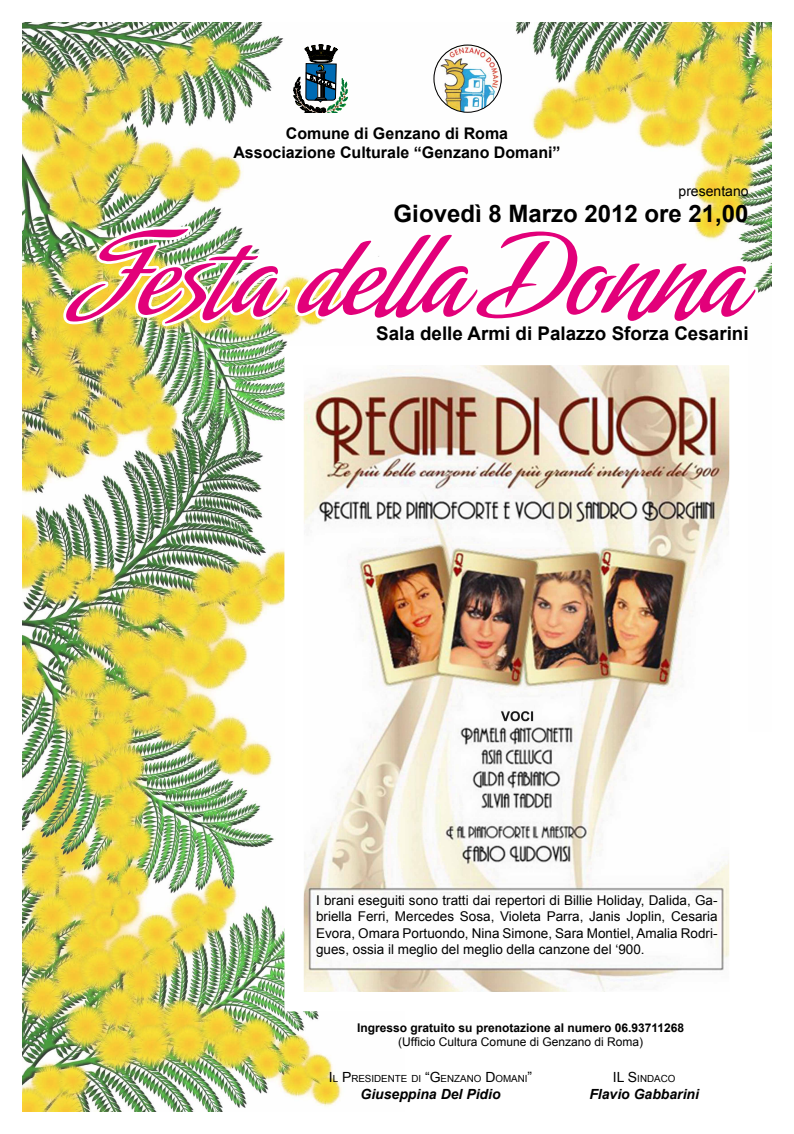
<style>
.page{position:relative;width:794px;height:1134px;background:#fff}
.page>*{position:absolute;margin:0;border:0;box-sizing:border-box;transform-origin:0 0}
.t1{font:128px "Amorinda";letter-spacing:.005em;color:#e2007a}
.t2{font:700 24px "Arial";color:#000}
.t3{font:700 18.8px "Arial";color:#000}
.t4{font:700 16px/19.2px "Arial";color:#000;text-align:center}
.t5{font:italic 700 14px "Arial";color:#000}
.t6{font:14px "Arial";color:#000}
.t7{font:13.48px/16.2px "Arial";color:#000;text-align:justify}
.t8{font:700 12px "Arial";color:#000}
.t9{font:12px "Arial";color:#000}
.t10{font:9.8px "Arial";color:#000}
.s1{font-size:14px}
</style>
<div class="page">
<img style="left:23px;top:23px;width:748px;height:1088px">
<div style="left:406px;top:732px;width:372px;height:383px;background:#fff"></div>
<svg style="left:293px;top:45px;width:55px;height:69px"></svg>
<img style="left:434px;top:45px;width:67px;height:67px;border-radius:34px">
<div style="left:433px;top:45px;width:69px;height:68px;border:1px solid #000;border-radius:50%"></div>
<svg style="left:61px;top:222px;width:700px;height:134px"></svg>
<img style="left:304px;top:366px;width:424px;height:625px">
<p class="t4" style="left:233px;top:125px;width:329px">Comune di Genzano di Roma<br>Associazione Culturale “Genzano Domani”</p>
<p class="t6" style="left:678px;top:182px;width:72px">presentano</p>
<h2 class="t2" style="left:394px;top:198px;width:356px">Giovedì 8 Marzo 2012 ore 21,00</h2>
<h1 class="t1" style="left:94px;top:207px;width:656px">Festa della Donna</h1>
<h3 class="t3" style="left:376px;top:321px;width:374px">Sala delle Armi di Palazzo Sforza Cesarini</h3>
<p class="t7" style="left:316px;top:892px;width:403px">I brani eseguiti sono tratti dai repertori di Billie Holiday, Dalida, Ga&shy;briella Ferri, Mercedes Sosa, Violeta Parra, Janis Joplin, Cesaria Evora, Omara Portuondo, Nina Simone, Sara Montiel, Amalia Rodri&shy;gues, ossia il meglio del meglio della canzone del ‘900.</p>
<p class="t8" style="left:357px;top:1019px;width:328px">Ingresso gratuito su prenotazione al numero 06.93711268</p>
<p class="t9" style="left:398px;top:1034px;width:246px">(Ufficio Cultura Comune di Genzano di Roma)</p>
<p class="t10" style="left:329px;top:1072px;width:205px"><span class="s1">I</span>L <span class="s1">P</span>RESI DENTE DI <span class="s1">“G</span>ENZANO <span class="s1">D</span>OMANI<span class="s1">”</span></p>
<p class="t5" style="left:360px;top:1084px;width:142px">Giuseppina Del Pidio</p>
<p class="t10" style="left:613px;top:1072px;width:64px"><span class="s1">IL S</span>INDACO</p>
<p class="t5" style="left:589px;top:1084px;width:111px">Flavio Gabbarini</p>
</div>
